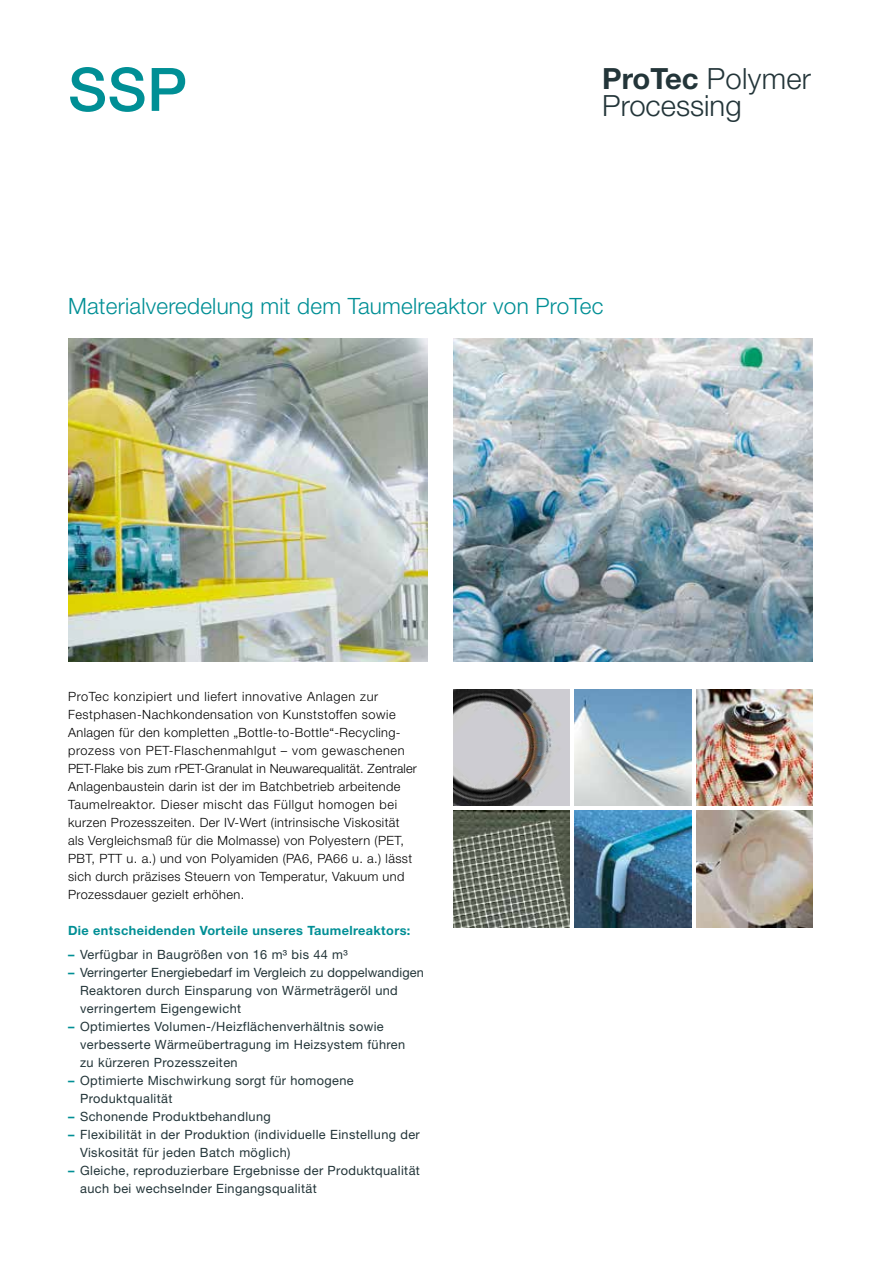
<style>
.page{position:relative;width:881px;height:1263px;background:#fff}
.page>*{position:absolute;margin:0;border:0;box-sizing:border-box;transform-origin:0 0}
.t1{font:500 60px "Helvetica Neue LT Pro";color:#008f95}
.t2{font:300 29.25px/27px "Helvetica Neue LT Pro";color:#233539}
.t3{font:300 22.5px "Helvetica Neue LT Pro";letter-spacing:.01em;color:#008f95}
.t4{font:300 12.75px/18px "Helvetica Neue LT Pro";letter-spacing:.03em;color:#000}
.t5{font:12.75px/18px "Helvetica Neue LT Pro";letter-spacing:.03em;color:#233539}
.t6{font:700 12.75px "Helvetica Neue LT Pro";letter-spacing:.03em;color:#008f95}
.s1{font-weight:700}
.s2{font-weight:700;color:#008f95}
</style>
<div class="page">
<img style="left:453px;top:689px;width:116px;height:116px">
<img style="left:453px;top:811px;width:116px;height:116px">
<img style="left:574px;top:689px;width:117px;height:116px">
<img style="left:574px;top:811px;width:117px;height:116px">
<img style="left:696px;top:689px;width:116px;height:116px">
<img style="left:696px;top:811px;width:116px;height:116px">
<img style="left:68px;top:338px;width:359px;height:323px">
<img style="left:453px;top:338px;width:359px;height:323px">
<h1 class="t1" style="left:68px;top:54px;width:120px">SSP</h1>
<h2 class="t2" style="left:602px;top:65px;width:210px"><span class="s1">ProTec</span> Polymer<br>Processing</h2>
<h3 class="t3" style="left:68px;top:292px;width:536px">Materialveredelung mit dem Taumelreaktor von ProTec</h3>
<p class="t4" style="left:68px;top:687px;width:350px">ProTec konzipiert und liefert innovative Anlagen zur Festphasen-Nachkondensation von Kunststoffen sowie Anlagen für den kompletten „Bottle-to-Bottle“-Recycling&shy;prozess von PET-Flaschenmahlgut – vom gewaschenen PET-Flake bis zum rPET-Granulat in Neuwarequalität. Zentraler Anlagenbaustein darin ist der im Batchbetrieb arbeitende Taumelreaktor. Dieser mischt das Füllgut homogen bei kurzen Prozesszeiten. Der IV-Wert (intrinsische Viskosität als Vergleichsmaß für die Molmasse) von Polyestern (PET, PBT, PTT u. a.) und von Polyamiden (PA6, PA66 u. a.) lässt sich durch präzises Steuern von Temperatur, Vakuum und Prozessdauer gezielt erhöhen.</p>
<p class="t6" style="left:68px;top:922px;width:344px">Die entscheidenden Vorteile unseres Taumelreaktors:</p>
<p class="t5" style="left:68px;top:945px;width:281px"><span class="s2">–</span> Verfügbar in Baugrößen von 16 m³ bis 44 m³</p>
<p class="t5" style="left:80px;top:963px;width:345px;text-indent:-12px"><span class="s2">–</span> Verringerter Energiebedarf im Vergleich zu doppelwandigen<br>Reaktoren durch Einsparung von Wärmeträgeröl und verringertem Eigengewicht</p>
<p class="t5" style="left:80px;top:1017px;width:326px;text-indent:-12px"><span class="s2">–</span> Optimiertes Volumen-/Heizflächenverhältnis sowie verbesserte Wärmeübertragung im Heizsystem führen zu kürzeren Prozesszeiten</p>
<p class="t5" style="left:80px;top:1071px;width:275px;text-indent:-12px"><span class="s2">–</span> Optimierte Mischwirkung sorgt für homogene<br>Produktqualität</p>
<p class="t5" style="left:68px;top:1107px;width:204px"><span class="s2">–</span> Schonende Produktbehandlung</p>
<p class="t5" style="left:80px;top:1125px;width:341px;text-indent:-12px"><span class="s2">–</span> Flexibilität in der Produktion (individuelle Einstellung der<br>Viskosität für jeden Batch möglich)</p>
<p class="t5" style="left:80px;top:1161px;width:341px;text-indent:-12px"><span class="s2">–</span> Gleiche, reproduzierbare Ergebnisse der Produktqualität auch bei wechselnder Eingangsqualität</p>
</div>
